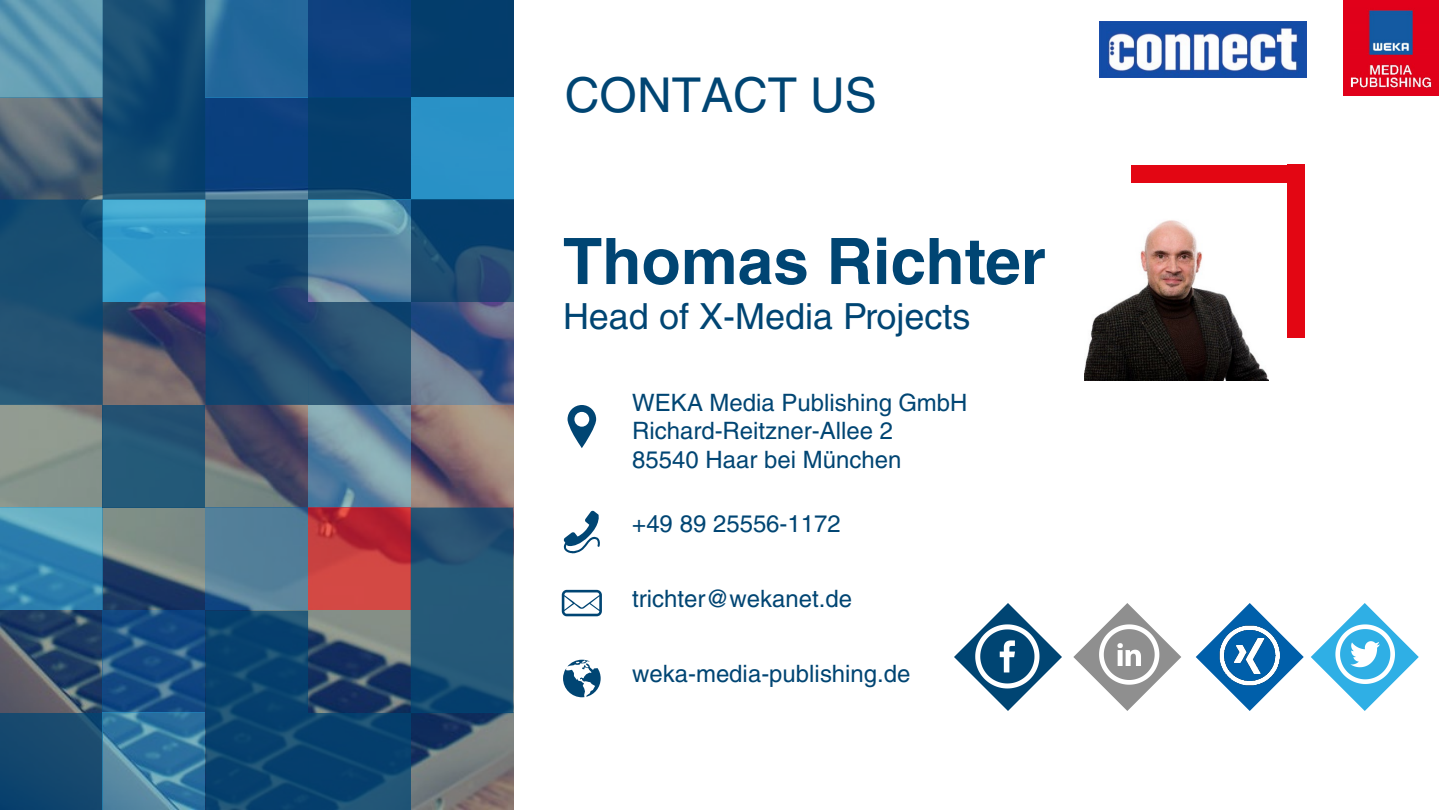
<style>
.page{position:relative;width:1440px;height:810px;background:#fff}
.page>*{position:absolute;margin:0;border:0;box-sizing:border-box;transform-origin:0 0}
.t1{font:700 64.05px "Helvetica LT Std";color:#004573}
.t2{font:48px "Helvetica LT Std";color:#004573}
.t3{font:36px "Helvetica LT Std";color:#004573}
.t4{font:24px "Helvetica LT Std";color:#004573}
</style>
<div class="page">
<img style="left:1099px;top:22px;width:208px;height:55px">
<div style="left:308px;top:713px;width:103px;height:97px;background:#004573;opacity:.8"></div>
<div style="left:411px;top:0;width:102px;height:97px;background:#033d6c"></div>
<div style="left:0;top:405px;width:103px;height:103px;background:#88948c"></div>
<div style="left:0;top:508px;width:103px;height:102px;background:#2eaee4;opacity:.6"></div>
<div style="left:0;top:610px;width:103px;height:103px;background:#004573;opacity:.3"></div>
<div style="left:0;top:713px;width:103px;height:97px;background:#004573;opacity:.8"></div>
<div style="left:103px;top:405px;width:102px;height:103px;background:#245978"></div>
<div style="left:103px;top:508px;width:102px;height:102px;background:#004573;opacity:.3"></div>
<div style="left:103px;top:610px;width:102px;height:103px;background:#005faa;opacity:.5"></div>
<div style="left:103px;top:713px;width:102px;height:97px;background:#2eaee4;opacity:.5"></div>
<svg style="left:0;top:0;width:308px;height:405px;background:#2a5c82"></svg>
<div style="left:205px;top:405px;width:103px;height:103px;background:#004573;opacity:.3"></div>
<div style="left:205px;top:508px;width:103px;height:102px;background:#005faa;opacity:.5"></div>
<svg style="left:205px;top:610px;width:103px;height:200px;background:#0a426e"></svg>
<div style="left:308px;top:0;width:103px;height:97px;background:#0d407e"></div>
<div style="left:308px;top:97px;width:103px;height:103px;background:#004573;opacity:.8"></div>
<div style="left:308px;top:200px;width:103px;height:102px;background:#2eaee4;opacity:.5"></div>
<div style="left:308px;top:302px;width:103px;height:103px;background:#004573;opacity:.8"></div>
<div style="left:308px;top:405px;width:103px;height:103px;background:#2eaee4;opacity:.5"></div>
<div style="left:308px;top:508px;width:103px;height:102px;background:#e30613;opacity:.6"></div>
<div style="left:308px;top:610px;width:103px;height:103px;background:#004573;opacity:.3"></div>
<div style="left:411px;top:97px;width:102px;height:103px;background:#2a91c7"></div>
<div style="left:411px;top:200px;width:102px;height:102px;background:#004573;opacity:.8"></div>
<div style="left:411px;top:302px;width:102px;height:103px;background:#005faa;opacity:.5"></div>
<div style="left:411px;top:405px;width:102px;height:103px;background:#004573;opacity:.3"></div>
<svg style="left:411px;top:508px;width:102px;height:205px;background:#205274"></svg>
<div style="left:411px;top:713px;width:102px;height:97px;background:#004573;opacity:.3"></div>
<svg style="left:568px;top:405px;width:28px;height:43px"></svg>
<svg style="left:562px;top:590px;width:40px;height:26px"></svg>
<svg style="left:563px;top:660px;width:38px;height:37px"></svg>
<svg style="left:563px;top:511px;width:37px;height:42px"></svg>
<div style="left:1132px;top:165px;width:173px;height:17px;background:#e30613"></div>
<div style="left:1287px;top:165px;width:18px;height:173px;background:#e30613"></div>
<img style="left:1343px;top:1px;width:95px;height:95px">
<svg style="left:1073px;top:603px;width:108px;height:108px"></svg>
<svg style="left:1196px;top:603px;width:108px;height:108px"></svg>
<svg style="left:954px;top:603px;width:108px;height:108px"></svg>
<svg style="left:1311px;top:603px;width:108px;height:108px"></svg>
<img style="left:1218px;top:624px;width:63px;height:63px">
<img style="left:1085px;top:220px;width:184px;height:161px">
<h2 class="t2" style="left:565px;top:67px;width:314px">CONTACT US</h2>
<p class="t1" style="left:563px;top:222px;width:484px">Thomas Richter</p>
<p class="t3" style="left:563px;top:296px;width:409px">Head of X-Media Projects</p>
<p class="t4" style="left:632px;top:388px;width:337px">WEKA Media Publishing GmbH</p>
<p class="t4" style="left:632px;top:417px;width:262px">Richard-Reitzner-Allee 2</p>
<p class="t4" style="left:632px;top:446px;width:271px">85540 Haar bei München</p>
<p class="t4" style="left:632px;top:510px;width:210px">+49 89 25556-1172</p>
<p class="t4" style="left:632px;top:585px;width:221px">trichter@wekanet.de</p>
<p class="t4" style="left:632px;top:660px;width:280px">weka-media-publishing.de</p>
</div>
